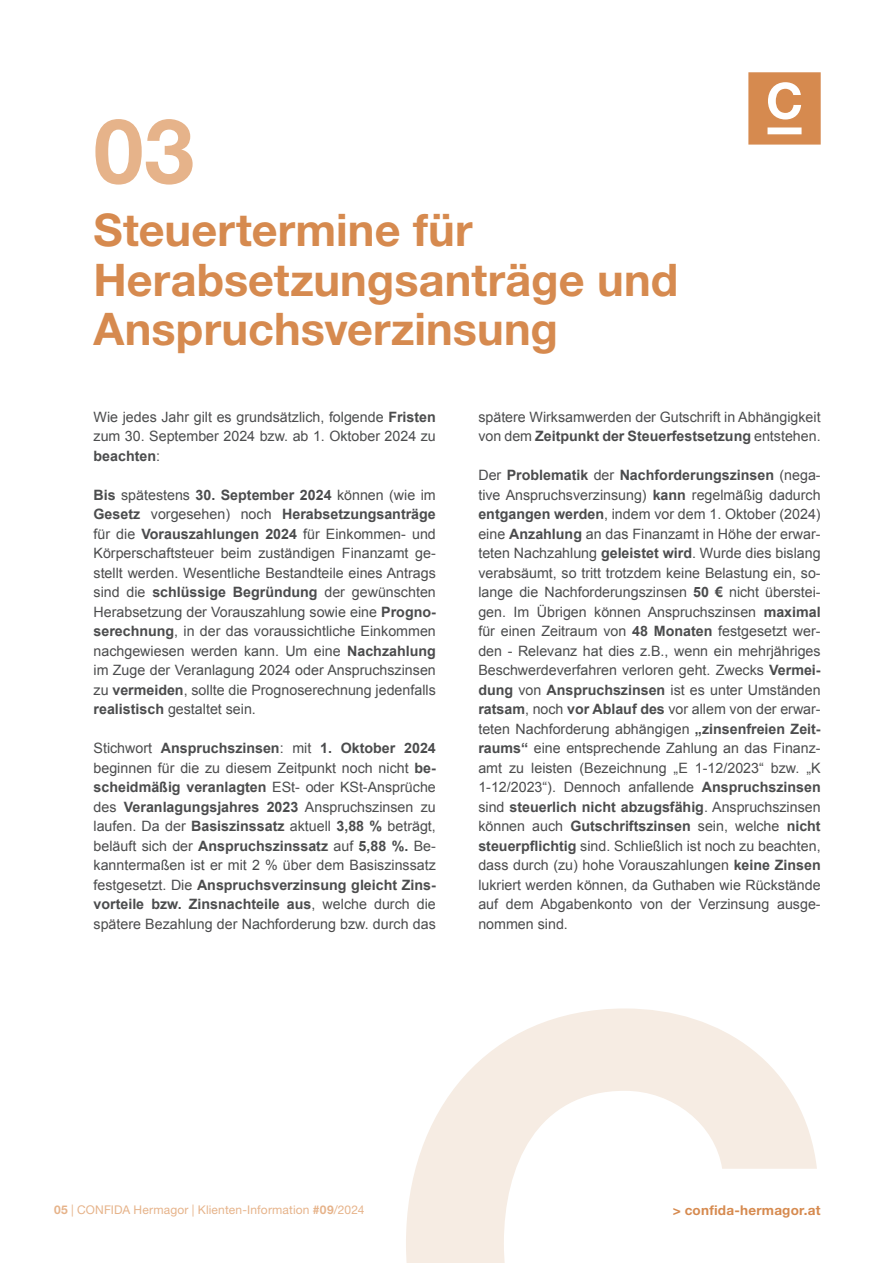
<style>
.page{position:relative;width:893px;height:1263px;background:#fff}
.page>*{position:absolute;margin:0;border:0;box-sizing:border-box;transform-origin:0 0}
.t1{font:700 90px "Helvetica Neue LT Std";color:#e6b38a}
.bodytext{font:700 45px/49.5px "Helvetica Neue LT Std";color:#d68a4f}
.bodytext-2{font:14.25px/19.5px "Arial";color:#4b4c4d;text-align:justify}
.t2{font:700 13.5px "Helvetica Neue LT Std";letter-spacing:.02em;color:#d68a4f}
.t3{font:12px "Helvetica Neue LT Std";letter-spacing:.015em;color:#e6b38a}
.s1{font-weight:700}
</style>
<div class="page">
<svg style="left:748px;top:72px;width:73px;height:73px;background:#dc9d6d"></svg>
<svg style="left:406px;top:1008px;width:411px;height:255px"></svg>
<p class="t1" style="left:94px;top:96px;width:102px">03</p>
<p class="bodytext" style="left:94px;top:204px;width:586px">Steuertermine für<br>Herabsetzungsanträge und<br>Anspruchsverzinsung</p>
<p class="bodytext-2" style="left:94px;top:407px;width:344px">Wie jedes Jahr gilt es grundsätzlich, folgende <span class="s1">Fristen </span>zum 30. September 2024 bzw. ab 1. Oktober 2024 zu <span class="s1">beachten</span>:</p>
<p class="bodytext-2" style="left:94px;top:485px;width:344px"><span class="s1">Bis</span> spätestens <span class="s1">30. September 2024</span> können (wie im <span class="s1">Gesetz</span> vorgesehen) noch <span class="s1">Herabsetzungsanträge </span>für die <span class="s1">Vorauszahlungen 2024</span> für Einkommen- und Körperschaftsteuer beim zuständigen Finanzamt ge&shy;stellt werden. Wesentliche Bestandteile eines Antrags sind die <span class="s1">schlüssige Begründung</span> der gewünschten Herabsetzung der Vorauszahlung sowie eine <span class="s1">Progno&shy;serechnung</span>, in der das voraussichtliche Einkommen nachgewiesen werden kann. Um eine <span class="s1">Nachzahlung </span>im Zuge der Veranlagung 2024 oder Anspruchszinsen zu <span class="s1">vermeiden</span>, sollte die Prognoserechnung jedenfalls <span class="s1">realistisch</span> gestaltet sein.</p>
<p class="bodytext-2" style="left:94px;top:739px;width:344px">Stichwort <span class="s1">Anspruchszinsen</span>: mit <span class="s1">1. Oktober 2024 </span>beginnen für die zu diesem Zeitpunkt noch nicht <span class="s1">be&shy;scheidmäßig veranlagten</span> ESt- oder KSt-Ansprüche des <span class="s1">Veranlagungsjahres 2023</span> Anspruchszinsen zu laufen. Da der <span class="s1">Basiszinssatz</span> aktuell <span class="s1">3,88 %</span> beträgt, beläuft sich der <span class="s1">Anspruchszinssatz</span> auf <span class="s1">5,88 %.</span> Be&shy;kanntermaßen ist er mit 2 % über dem Basiszinssatz festgesetzt. Die <span class="s1">Anspruchsverzinsung gleicht Zins&shy;vorteile bzw. Zinsnachteile aus</span>, welche durch die spätere Bezahlung der Nachforderung bzw. durch das</p>
<p class="bodytext-2" style="left:478px;top:407px;width:344px">spätere Wirksamwerden der Gutschrift in Abhängigkeit von dem <span class="s1">Zeitpunkt der Steuerfestsetzung</span> entstehen.</p>
<p class="bodytext-2" style="left:478px;top:466px;width:344px">Der <span class="s1">Problematik</span> der <span class="s1">Nachforderungszinsen</span> (nega&shy;tive Anspruchsverzinsung) <span class="s1">kann</span> regelmäßig dadurch <span class="s1">entgangen werden</span>, indem vor dem 1. Oktober (2024) eine <span class="s1">Anzahlung</span> an das Finanzamt in Höhe der erwar&shy;teten Nachzahlung <span class="s1">geleistet wird</span>. Wurde dies bislang verabsäumt, so tritt trotzdem keine Belastung ein, so&shy;lange die Nachforderungszinsen <span class="s1">50 €</span> nicht überstei&shy;gen. Im Übrigen können Anspruchszinsen <span class="s1">maximal </span>für einen Zeitraum von <span class="s1">48 Monaten</span> festgesetzt wer&shy;den - Relevanz hat dies z.B., wenn ein mehrjähriges Beschwerdeverfahren verloren geht. Zwecks <span class="s1">Vermei&shy;dung</span> von <span class="s1">Anspruchszinsen</span> ist es unter Umständen <span class="s1">ratsam</span>, noch <span class="s1">vor Ablauf des</span> vor allem von der erwar&shy;teten Nachforderung abhängigen <span class="s1">„zinsenfreien Zeit&shy;raums“</span> eine entsprechende Zahlung an das Finanz&shy;amt zu leisten (Bezeichnung „E 1-12/2023“ bzw. „K 1-12/2023“). Dennoch anfallende <span class="s1">Anspruchszinsen </span>sind <span class="s1">steuerlich nicht abzugsfähig</span>. Anspruchszinsen können auch <span class="s1">Gutschriftszinsen</span> sein, welche <span class="s1">nicht steuerpflichtig</span> sind. Schließlich ist noch zu beachten, dass durch (zu) hohe Vorauszahlungen <span class="s1">keine Zinsen </span>lukriert werden können, da Guthaben wie Rückstände auf dem Abgabenkonto von der Verzinsung ausge&shy;nommen sind.</p>
<p class="t3" style="left:54px;top:1203px;width:312px"><span class="s1">05</span> | CONFIDA Hermagor | Klienten-Information <span class="s1">#09</span>/2024</p>
<p class="t2" style="left:673px;top:1202px;width:149px">&gt; confida-hermagor.at</p>
</div>
